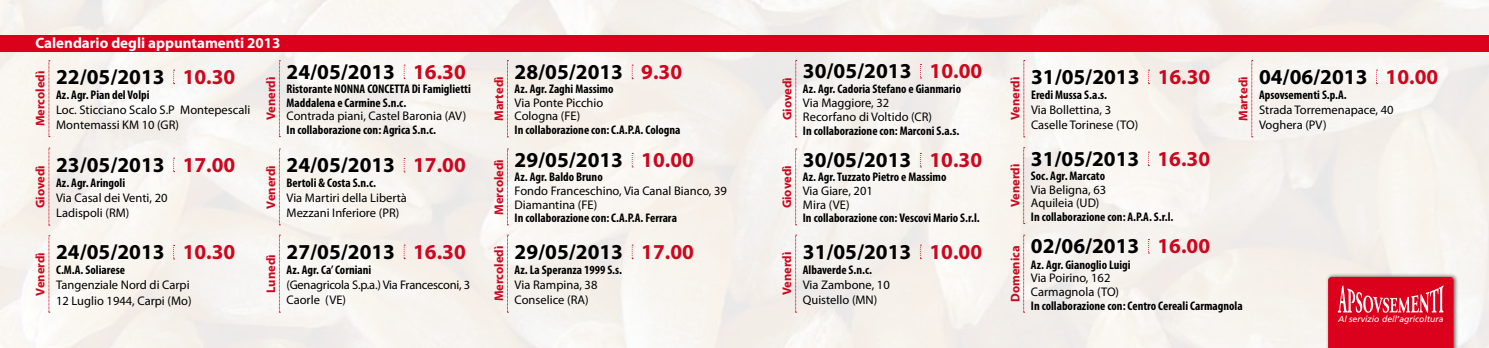
<style>
.page{position:relative;width:1489px;height:348px;background:#fff}
.page>*{position:absolute;margin:0;border:0;box-sizing:border-box;transform-origin:0 0}
.t1{font:700 21.25px "Myriad Pro";color:#000}
.t2{font:700 15px "Myriad Pro";color:#fff}
.t3{font:700 condensed 12.5px/13.8px "Myriad Pro";color:#000}
.t4{font:12.5px/15px "Myriad Pro";color:#000}
.t5{font:700 12.5px "Myriad Pro";color:#cd071e}
.t6{font:12.5px/15px "Myriad Pro";letter-spacing:-.02em;color:#000}
.t7{font:italic 8.62px "Frutiger";color:#fff}
.s1{color:#cd071e}
</style>
<div class="page">
<img style="left:0;top:1px;width:1488px;height:346px">
<div style="left:1325px;top:272px;width:133px;height:75px;background:#000;opacity:.55"></div>
<svg style="left:1327px;top:276px;width:126px;height:71px;background:#dd1c33"></svg>
<svg style="left:173px;top:70px;width:2px;height:14px"></svg>
<svg style="left:403px;top:158px;width:2px;height:14px"></svg>
<svg style="left:631px;top:153px;width:2px;height:14px"></svg>
<svg style="left:919px;top:153px;width:2px;height:14px"></svg>
<svg style="left:1147px;top:151px;width:2px;height:15px"></svg>
<svg style="left:403px;top:65px;width:2px;height:14px"></svg>
<svg style="left:173px;top:157px;width:2px;height:15px"></svg>
<svg style="left:403px;top:244px;width:2px;height:15px"></svg>
<svg style="left:631px;top:244px;width:2px;height:15px"></svg>
<svg style="left:919px;top:244px;width:2px;height:15px"></svg>
<svg style="left:1147px;top:239px;width:2px;height:14px"></svg>
<svg style="left:173px;top:244px;width:2px;height:15px"></svg>
<svg style="left:631px;top:65px;width:2px;height:14px"></svg>
<svg style="left:49px;top:60px;width:1px;height:77px"></svg>
<svg style="left:279px;top:148px;width:1px;height:77px"></svg>
<svg style="left:507px;top:148px;width:1px;height:77px"></svg>
<svg style="left:795px;top:148px;width:1px;height:77px"></svg>
<svg style="left:1023px;top:147px;width:1px;height:77px"></svg>
<svg style="left:279px;top:60px;width:1px;height:77px"></svg>
<svg style="left:49px;top:148px;width:1px;height:77px"></svg>
<svg style="left:279px;top:234px;width:1px;height:78px"></svg>
<svg style="left:507px;top:234px;width:1px;height:78px"></svg>
<svg style="left:795px;top:234px;width:1px;height:78px"></svg>
<svg style="left:1023px;top:234px;width:1px;height:78px"></svg>
<svg style="left:49px;top:235px;width:1px;height:77px"></svg>
<svg style="left:507px;top:60px;width:1px;height:77px"></svg>
<svg style="left:795px;top:60px;width:1px;height:77px"></svg>
<svg style="left:1023px;top:60px;width:1px;height:77px"></svg>
<svg style="left:1251px;top:60px;width:1px;height:77px"></svg>
<svg style="left:920px;top:64px;width:1px;height:14px"></svg>
<svg style="left:1148px;top:70px;width:1px;height:14px"></svg>
<svg style="left:1375px;top:70px;width:2px;height:14px"></svg>
<div style="left:0;top:35px;width:1488px;height:17px;background:#db001b"></div>
<p class="t2" style="left:35px;top:34px;width:246px">Calendario degli appuntamenti 2013</p>
<p class="t5" style="left:33px;top:126px;width:57px;rotate:-90deg">Mercoledì</p>
<h1 class="t1" style="left:56px;top:65px;width:181px">22/05/2013 <span class="s1">10.30</span></h1>
<p class="t3" style="left:56px;top:88px;width:95px">Az. Agr. Pian del Volpi</p>
<p class="t4" style="left:56px;top:102px;width:196px">Loc. Sticciano Scalo S.P Montepescali<br>Montemassi KM 10 (GR)</p>
<p class="t5" style="left:264px;top:120px;width:45px;rotate:-90deg">Venerdì</p>
<h1 class="t1" style="left:286px;top:60px;width:181px">24/05/2013 <span class="s1">16.30</span></h1>
<p class="t3" style="left:286px;top:82px;width:186px">Ristorante NONNA CONCETTA Di Famiglietti<br>Maddalena e Carmine S.n.c.</p>
<p class="t4" style="left:286px;top:109px;width:181px">Contrada piani, Castel Baronia (AV)</p>
<p class="t3" style="left:286px;top:123px;width:151px">In collaborazione con: Agrica S.n.c.</p>
<h1 class="t1" style="left:803px;top:59px;width:181px">30/05/2013 <span class="s1">10.00</span></h1>
<p class="t3" style="left:803px;top:82px;width:159px">Az. Agr. Cadoria Stefano e Gianmario</p>
<p class="t4" style="left:803px;top:96px;width:131px;line-height:13.8px">Via Maggiore, 32<br>Recorfano di Voltido (CR)</p>
<p class="t3" style="left:803px;top:124px;width:158px">In collaborazione con: Marconi S.a.s.</p>
<h1 class="t1" style="left:514px;top:60px;width:169px">28/05/2013 <span class="s1">9.30</span></h1>
<p class="t3" style="left:514px;top:82px;width:100px">Az. Agr. Zaghi Massimo</p>
<p class="t4" style="left:514px;top:96px;width:90px;line-height:13.8px">Via Ponte Picchio<br>Cologna (FE)</p>
<p class="t3" style="left:514px;top:123px;width:167px">In collaborazione con: C.A.P.A. Cologna</p>
<p class="t5" style="left:492px;top:121px;width:46px;rotate:-90deg">Martedì</p>
<p class="t5" style="left:780px;top:120px;width:45px;rotate:-90deg">Giovedì</p>
<p class="t5" style="left:1008px;top:120px;width:45px;rotate:-90deg">Venerdì</p>
<p class="t5" style="left:33px;top:208px;width:45px;rotate:-90deg">Giovedì</p>
<p class="t5" style="left:33px;top:295px;width:45px;rotate:-90deg">Venerdì</p>
<h1 class="t1" style="left:56px;top:153px;width:181px">23/05/2013 <span class="s1">17.00</span></h1>
<p class="t3" style="left:56px;top:176px;width:70px">Az. Agr. Aringoli</p>
<p class="t4" style="left:56px;top:190px;width:113px">Via Casal dei Venti, 20<br>Ladispoli (RM)</p>
<h1 class="t1" style="left:56px;top:240px;width:181px">24/05/2013 <span class="s1">10.30</span></h1>
<p class="t3" style="left:56px;top:263px;width:70px">C.M.A. Soliarese</p>
<p class="t4" style="left:56px;top:277px;width:137px">Tangenziale Nord di Carpi<br>12 Luglio 1944, Carpi (Mo)</p>
<h1 class="t1" style="left:514px;top:148px;width:181px">29/05/2013 <span class="s1">10.00</span></h1>
<p class="t3" style="left:514px;top:170px;width:90px">Az. Agr. Baldo Bruno</p>
<p class="t4" style="left:514px;top:184px;width:214px;line-height:13.8px">Fondo Franceschino, Via Canal Bianco, 39<br>Diamantina (FE)</p>
<p class="t3" style="left:514px;top:211px;width:164px">In collaborazione con: C.A.P.A. Ferrara</p>
<h1 class="t1" style="left:802px;top:148px;width:181px">30/05/2013 <span class="s1">10.30</span></h1>
<p class="t3" style="left:802px;top:170px;width:145px">Az. Agr. Tuzzato Pietro e Massimo</p>
<p class="t4" style="left:802px;top:184px;width:71px;line-height:13.8px">Via Giare, 201<br>Mira (VE)</p>
<p class="t3" style="left:802px;top:211px;width:178px">In collaborazione con: Vescovi Mario S.r.l.</p>
<h1 class="t1" style="left:286px;top:153px;width:181px">24/05/2013 <span class="s1">17.00</span></h1>
<p class="t3" style="left:286px;top:176px;width:91px">Bertoli &amp; Costa S.n.c.</p>
<p class="t4" style="left:286px;top:191px;width:122px">Via Martiri della Libertà<br>Mezzani Inferiore (PR)</p>
<p class="t5" style="left:264px;top:208px;width:45px;rotate:-90deg">Venerdì</p>
<p class="t5" style="left:492px;top:214px;width:57px;rotate:-90deg">Mercoledì</p>
<p class="t5" style="left:780px;top:208px;width:45px;rotate:-90deg">Giovedì</p>
<p class="t5" style="left:1008px;top:207px;width:45px;rotate:-90deg">Venerdì</p>
<h1 class="t1" style="left:286px;top:239px;width:181px">27/05/2013 <span class="s1">16.30</span></h1>
<p class="t3" style="left:286px;top:263px;width:86px">Az. Agr. Ca’ Corniani</p>
<p class="t6" style="left:286px;top:277px;width:185px">(Genagricola S.p.a.) Via Francesconi, 3<br>Caorle (VE)</p>
<h1 class="t1" style="left:514px;top:239px;width:181px">29/05/2013 <span class="s1">17.00</span></h1>
<p class="t3" style="left:514px;top:263px;width:109px">Az. La Speranza 1999 S.s.</p>
<p class="t4" style="left:514px;top:277px;width:84px">Via Rampina, 38<br>Conselice (RA)</p>
<h1 class="t1" style="left:802px;top:239px;width:181px">31/05/2013 <span class="s1">10.00</span></h1>
<p class="t3" style="left:802px;top:263px;width:71px">Albaverde S.n.c.</p>
<p class="t4" style="left:802px;top:277px;width:88px">Via Zambone, 10<br>Quistello (MN)</p>
<p class="t5" style="left:264px;top:292px;width:40px;rotate:-90deg">Lunedì</p>
<p class="t5" style="left:492px;top:301px;width:57px;rotate:-90deg">Mercoledì</p>
<p class="t5" style="left:780px;top:295px;width:45px;rotate:-90deg">Venerdì</p>
<p class="t5" style="left:1008px;top:301px;width:58px;rotate:-90deg">Domenica</p>
<h1 class="t1" style="left:1031px;top:65px;width:181px">31/05/2013 <span class="s1">16.30</span></h1>
<p class="t3" style="left:1031px;top:88px;width:77px">Eredi Mussa S.a.s.</p>
<p class="t4" style="left:1031px;top:102px;width:109px">Via Bollettina, 3<br>Caselle Torinese (TO)</p>
<h1 class="t1" style="left:1030px;top:147px;width:181px">31/05/2013 <span class="s1">16.30</span></h1>
<p class="t3" style="left:1030px;top:169px;width:76px">Soc. Agr. Marcato</p>
<p class="t4" style="left:1030px;top:182px;width:77px;line-height:13.8px">Via Beligna, 63<br>Aquileia (UD)</p>
<p class="t3" style="left:1030px;top:210px;width:144px">In collaborazione con: A.P.A. S.r.l.</p>
<p class="t5" style="left:1236px;top:121px;width:46px;rotate:-90deg">Martedì</p>
<h1 class="t1" style="left:1030px;top:234px;width:181px">02/06/2013 <span class="s1">16.00</span></h1>
<p class="t3" style="left:1030px;top:257px;width:101px">Az. Agr. Gianoglio Luigi</p>
<p class="t4" style="left:1030px;top:271px;width:90px;line-height:13.8px">Via Poirino, 162<br>Carmagnola (TO)</p>
<p class="t3" style="left:1030px;top:298px;width:213px">In collaborazione con: Centro Cereali Carmagnola</p>
<h1 class="t1" style="left:1258px;top:65px;width:181px">04/06/2013 <span class="s1">10.00</span></h1>
<p class="t3" style="left:1258px;top:88px;width:89px">Apsovsementi S.p.A.</p>
<p class="t4" style="left:1258px;top:102px;width:136px">Strada Torremenapace, 40<br>Voghera (PV)</p>
<p class="t7" style="left:1337px;top:313px;width:107px">Al servizio dell’agricoltura</p>
</div>
